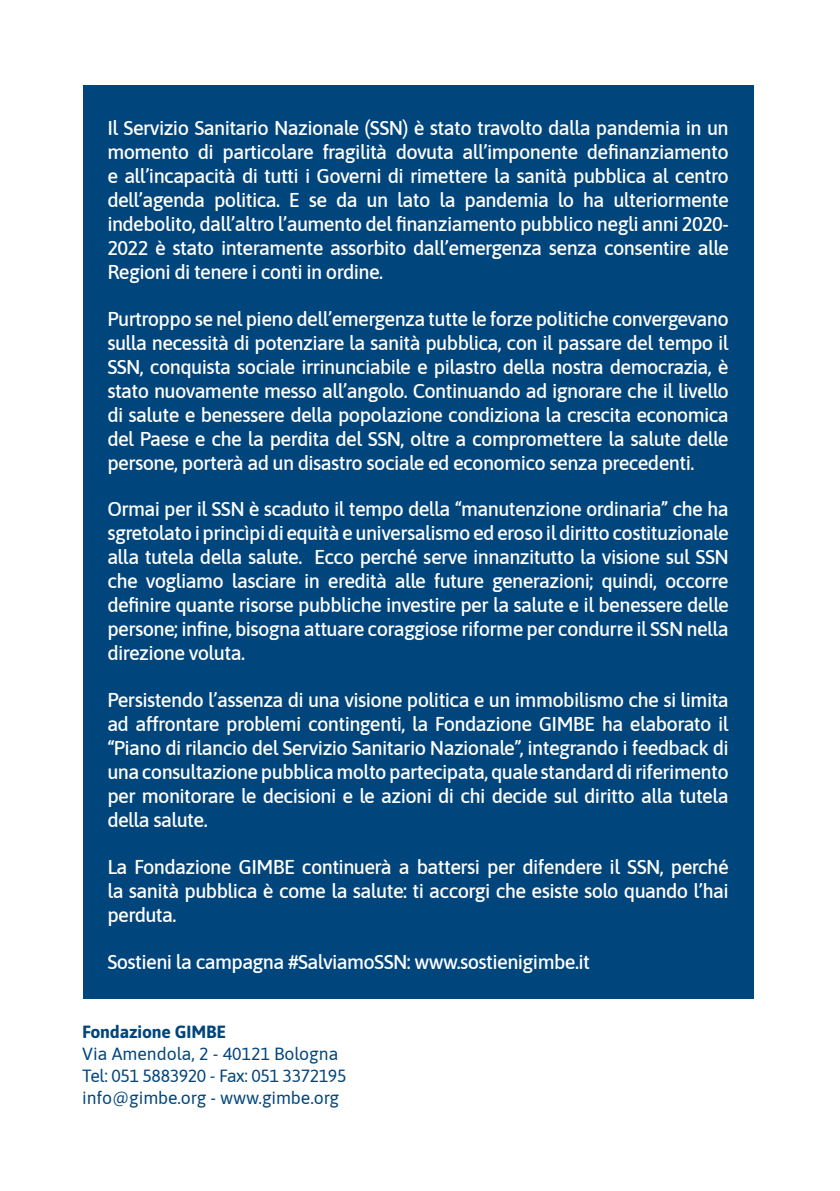
<style>
.page{position:relative;width:840px;height:1191px;background:#fff}
.page>*{position:absolute;margin:0;border:0;box-sizing:border-box;transform-origin:0 0}
.t1{font:500 20px/24px "Asap";letter-spacing:-.03em;color:#fff;text-align:justify}
.t2{font:17.6px/22px "Asap";letter-spacing:-.005em;color:#00457c}
.t3{font:700 17.6px "Asap";letter-spacing:-.01em;color:#00457c}
</style>
<div class="page">
<div style="left:83px;top:85px;width:670px;height:913px;background:#00457c"></div>
<p class="t1" style="left:107px;top:115px;width:622px">Il Servizio Sanitario Nazionale (SSN) è stato travolto dalla pandemia in un momento di particolare fragilità dovuta all’imponente definanziamento e all’incapacità di tutti i Governi di rimettere la sanità pubblica al centro dell’agenda politica. E se da un lato la pandemia lo ha ulteriormente indebolito, dall’altro l’aumento del finanziamento pubblico negli anni 2020- 2022 è stato interamente assorbito dall’emergenza senza consentire alle Regioni di tenere i conti in ordine.</p>
<p class="t1" style="left:107px;top:305px;width:622px">Purtroppo se nel pieno dell’emergenza tutte le forze politiche convergevano sulla necessità di potenziare la sanità pubblica, con il passare del tempo il SSN, conquista sociale irrinunciabile e pilastro della nostra democrazia, è stato nuovamente messo all’angolo. Continuando ad ignorare che il livello di salute e benessere della popolazione condiziona la crescita economica del Paese e che la perdita del SSN, oltre a compromettere la salute delle persone, porterà ad un disastro sociale ed economico senza precedenti.</p>
<p class="t1" style="left:107px;top:496px;width:622px">Ormai per il SSN è scaduto il tempo della “manutenzione ordinaria” che ha sgretolato i princìpi di equità e universalismo ed eroso il diritto costituzionale alla tutela della salute. Ecco perché serve innanzitutto la visione sul SSN che vogliamo lasciare in eredità alle future generazioni; quindi, occorre definire quante risorse pubbliche investire per la salute e il benessere delle persone; infine, bisogna attuare coraggiose riforme per condurre il SSN nella direzione voluta.</p>
<p class="t1" style="left:107px;top:687px;width:622px">Persistendo l’assenza di una visione politica e un immobilismo che si limita ad affrontare problemi contingenti, la Fondazione GIMBE ha elaborato il “Piano di rilancio del Servizio Sanitario Nazionale”, integrando i feedback di una consultazione pubblica molto partecipata, quale standard di riferimento per monitorare le decisioni e le azioni di chi decide sul diritto alla tutela della salute.</p>
<p class="t1" style="left:107px;top:853px;width:622px">La Fondazione GIMBE continuerà a battersi per difendere il SSN, perché la sanità pubblica è come la salute: ti accorgi che esiste solo quando l’hai perduta.</p>
<p class="t1" style="left:107px;top:948px;width:484px">Sostieni la campagna #SalviamoSSN: www.sostienigimbe.it</p>
<p class="t3" style="left:82px;top:1019px;width:145px">Fondazione GIMBE</p>
<p class="t2" style="left:82px;top:1041px;width:265px">Via Amendola, 2 - 40121 Bologna<br>Tel: 051 5883920 - Fax: 051 3372195 info@gimbe.org - www.gimbe.org</p>
</div>
